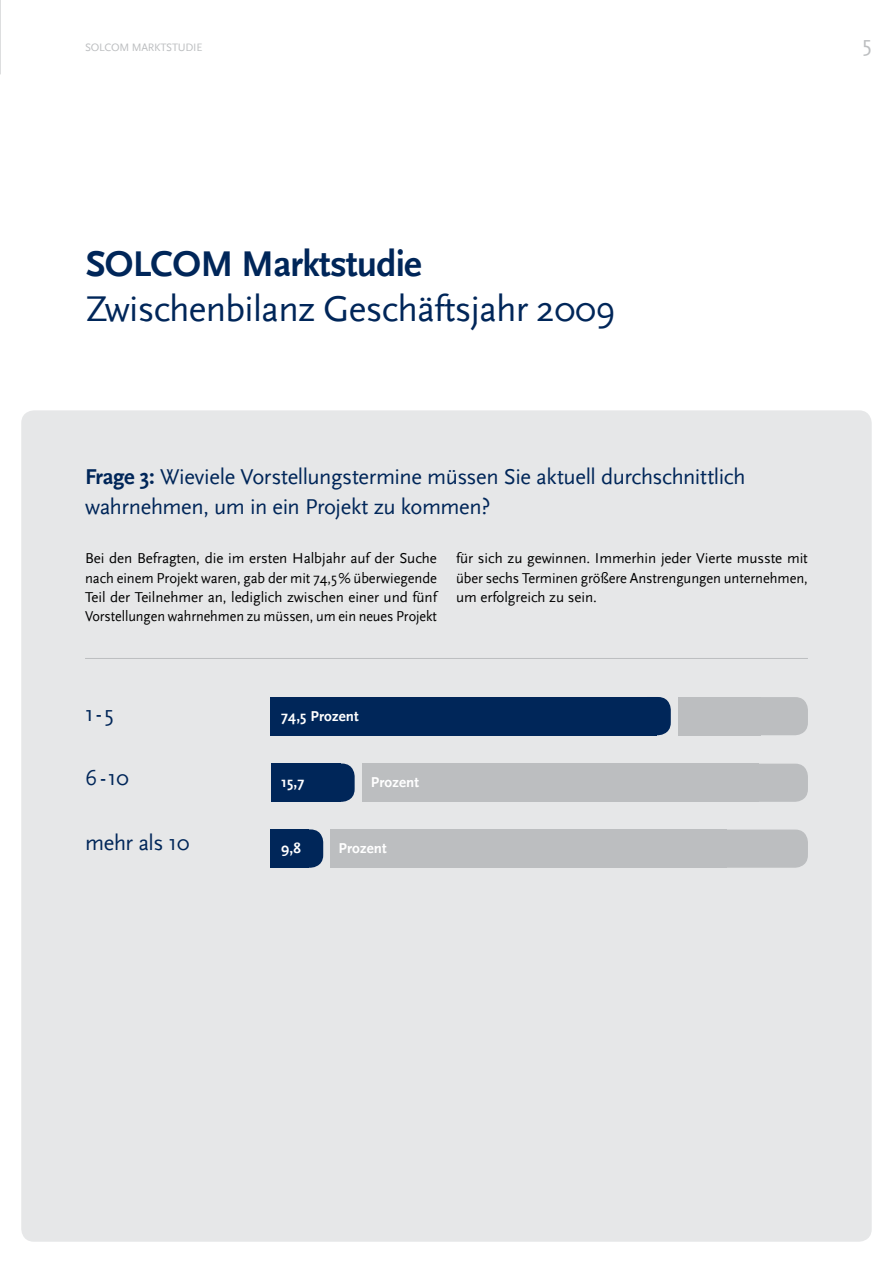
<style>
.page{position:relative;width:893px;height:1263px;background:#fff}
.page>*{position:absolute;margin:0;border:0;box-sizing:border-box;transform-origin:0 0}
.t1{font:37.5px "Scala Sans";letter-spacing:-.02em;color:#002659}
.t2{font:700 37.5px "Scala Sans";letter-spacing:-.02em;color:#002659}
.t3{font:22.5px/30px "Scala Sans";letter-spacing:-.02em;color:#002659}
.t4{font:22.5px "Scala Sans";color:#bcbec0}
.t5{font:15px/19.2px "Scala Sans";letter-spacing:-.005em;color:#000;text-align:justify}
.t6{font:700 15px "Scala Sans";letter-spacing:.01em;color:#fff}
.t7{font:11.25px "Scala Sans";letter-spacing:-.02em;color:#bcbec0}
.s1{font-weight:700}
</style>
<div class="page">
<div style="left:21px;top:410px;width:851px;height:832px;background:#e6e7e8;border-radius:13px"></div>
<hr style="left:0;top:0;width:1px;height:74px;background:#bcbec0">
<div style="left:344px;top:829px;width:464px;height:39px;background:#bcbec0;border-radius:13px"></div>
<div style="left:331px;top:829px;width:396px;height:39px;background:#bcbec0"></div>
<div style="left:271px;top:829px;width:38px;height:39px;background:#002659"></div>
<div style="left:287px;top:829px;width:36px;height:39px;background:#002659;border-radius:13px"></div>
<div style="left:376px;top:764px;width:432px;height:38px;background:#bcbec0;border-radius:13px"></div>
<div style="left:362px;top:764px;width:397px;height:38px;background:#bcbec0"></div>
<div style="left:271px;top:763px;width:69px;height:39px;background:#002659"></div>
<div style="left:318px;top:763px;width:37px;height:39px;background:#002659;border-radius:13px"></div>
<div style="left:692px;top:697px;width:116px;height:38px;background:#bcbec0;border-radius:13px"></div>
<div style="left:678px;top:697px;width:83px;height:38px;background:#bcbec0"></div>
<div style="left:271px;top:697px;width:386px;height:38px;background:#002659"></div>
<div style="left:635px;top:697px;width:36px;height:38px;background:#002659;border-radius:13px"></div>
<hr style="left:85px;top:658px;width:723px;height:1px;background:#bcbec0">
<p class="t7" style="left:85px;top:41px;width:119px">SOLCOM MARKTSTUDIE</p>
<h2 class="t4" style="left:862px;top:31px;width:11px">5</h2>
<h1 class="t2" style="left:86px;top:242px;width:338px">SOLCOM Marktstudie</h1>
<h1 class="t1" style="left:86px;top:288px;width:531px">Zwischenbilanz Geschäftsjahr 2009</h1>
<h2 class="t3" style="left:85px;top:462px;width:662px"><span class="s1">Frage 3:</span> Wieviele Vorstellungstermine müssen Sie aktuell durchschnittlich wahrnehmen, um in ein Projekt zu kommen?</h2>
<p class="t5" style="left:85px;top:549px;width:353px">Bei den Befragten, die im ersten Halbjahr auf der Suche nach einem Projekt waren, gab der mit 74,5% überwiegende Teil der Teilnehmer an, lediglich zwischen einer und fünf Vorstellungen wahrnehmen zu müssen, um ein neues Projekt</p>
<p class="t5" style="left:456px;top:549px;width:353px">für sich zu gewinnen. Immerhin jeder Vierte musste mit über sechs Terminen größere Anstrengungen unternehmen, um erfolgreich zu sein.</p>
<h2 class="t3" style="left:85px;top:699px;width:30px">1-5</h2>
<h2 class="t3" style="left:85px;top:763px;width:45px">6-10</h2>
<p class="t6" style="left:281px;top:707px;width:79px">74,5 Prozent</p>
<p class="t6" style="left:281px;top:774px;width:25px">15,7</p>
<p class="t6" style="left:371px;top:774px;width:50px">Prozent</p>
<h2 class="t3" style="left:85px;top:828px;width:106px">mehr als 10</h2>
<p class="t6" style="left:281px;top:840px;width:21px">9,8</p>
<p class="t6" style="left:339px;top:840px;width:50px">Prozent</p>
</div>
